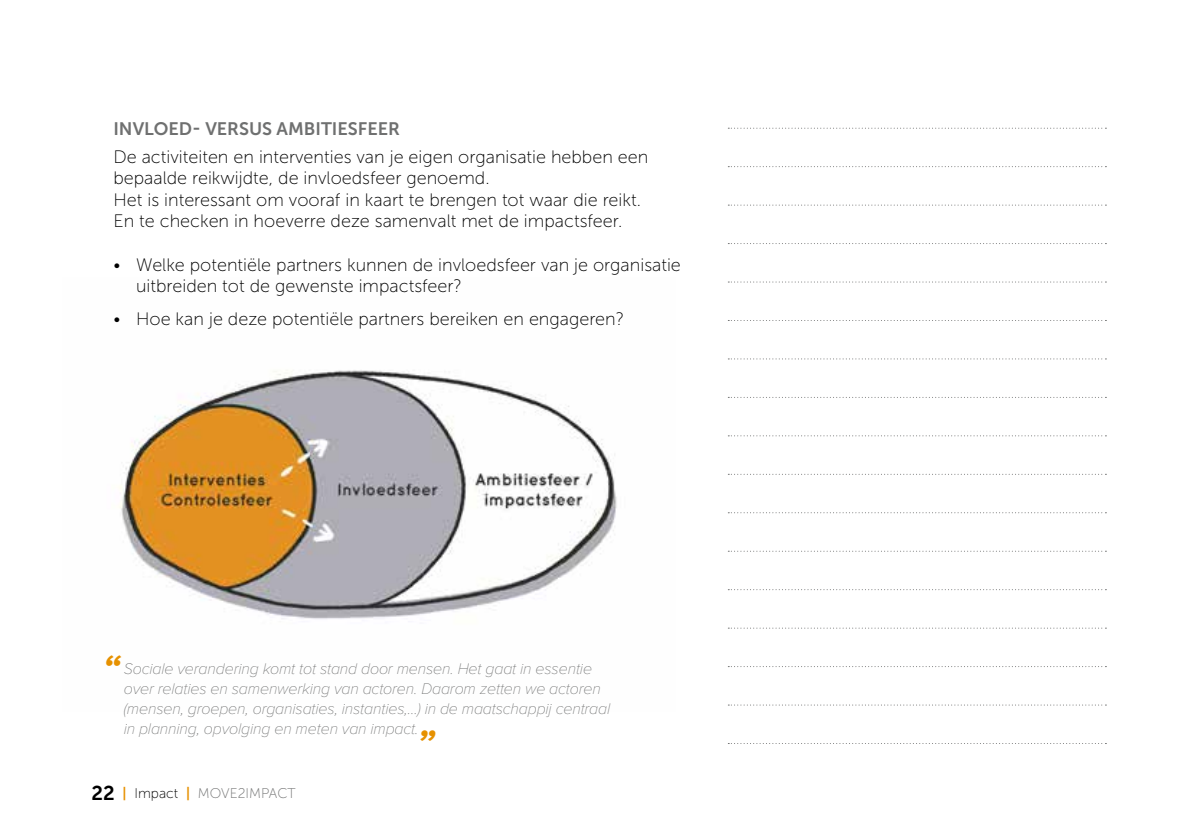
<style>
.page{position:relative;width:1191px;height:840px;background:#fff}
.page>*{position:absolute;margin:0;border:0;box-sizing:border-box;transform-origin:0 0}
.t1{font:italic 700 38px "Proxima Nova";color:#e69100}
.t2{font:18px/21.6px "Museo Sans 100";color:#000}
.t3{font:18px "Museo Sans 700";color:#6f7070}
.t4{font:italic 100 16px/20px "Proxima Nova";letter-spacing:-.01em;color:#6f7070}
.t5{font:14px "Museo Sans 100";color:#6f7070}
.s1{font-family:"Museo Sans 700";font-size:20px;color:#000}
.s2{font-family:"Museo Sans 700";color:#e69100}
.s3{color:#000}
</style>
<div class="page">
<img style="left:119px;top:370px;width:498px;height:249px">
<svg style="left:728px;top:128px;width:378px;height:1px"></svg>
<svg style="left:728px;top:281px;width:378px;height:1px"></svg>
<svg style="left:728px;top:435px;width:378px;height:1px"></svg>
<svg style="left:728px;top:589px;width:378px;height:1px"></svg>
<svg style="left:728px;top:204px;width:378px;height:1px"></svg>
<svg style="left:728px;top:358px;width:378px;height:1px"></svg>
<svg style="left:728px;top:512px;width:378px;height:1px"></svg>
<svg style="left:728px;top:166px;width:378px;height:1px"></svg>
<svg style="left:728px;top:320px;width:378px;height:1px"></svg>
<svg style="left:728px;top:473px;width:378px;height:1px"></svg>
<svg style="left:728px;top:627px;width:378px;height:1px"></svg>
<svg style="left:728px;top:243px;width:378px;height:1px"></svg>
<svg style="left:728px;top:550px;width:378px;height:1px"></svg>
<svg style="left:728px;top:704px;width:378px;height:1px"></svg>
<p class="t3" style="left:113px;top:119px;width:288px">INVLOED- VERSUS AMBITIESFEER</p>
<p class="t2" style="left:113px;top:146px;width:536px">De activiteiten en interventies van je eigen organisatie hebben een bepaalde reikwijdte, de invloedsfeer genoemd.<br>Het is interessant om vooraf in kaart te brengen tot waar die reikt.<br>En te checken in hoeverre deze samenvalt met de impactsfeer.</p>
<p class="t2" style="left:136px;top:254px;width:546px;text-indent:-23px">• Welke potentiële partners kunnen de invloedsfeer van je organisatie uitbreiden tot de gewenste impactsfeer?</p>
<p class="t2" style="left:113px;top:308px;width:512px">• Hoe kan je deze potentiële partners bereiken en engageren?</p>
<h1 class="t1" style="left:103px;top:639px;width:19px">“</h1>
<p class="t4" style="left:124px;top:657px;width:488px">Sociale verandering komt tot stand door mensen. Het gaat in essentie over relaties en samenwerking van actoren. Daarom zetten we actoren (mensen, groepen, organisaties, instanties,…) in de maatschappij centraal in planning, opvolging en meten van impact.</p>
<h1 class="t1" style="left:421px;top:694px;width:19px">„</h1>
<p class="t5" style="left:92px;top:785px;width:206px"><span class="s1">22</span> <span class="s2">|</span> <span class="s3">Impact</span> <span class="s2">|</span> MOVE2IMPACT</p>
</div>
